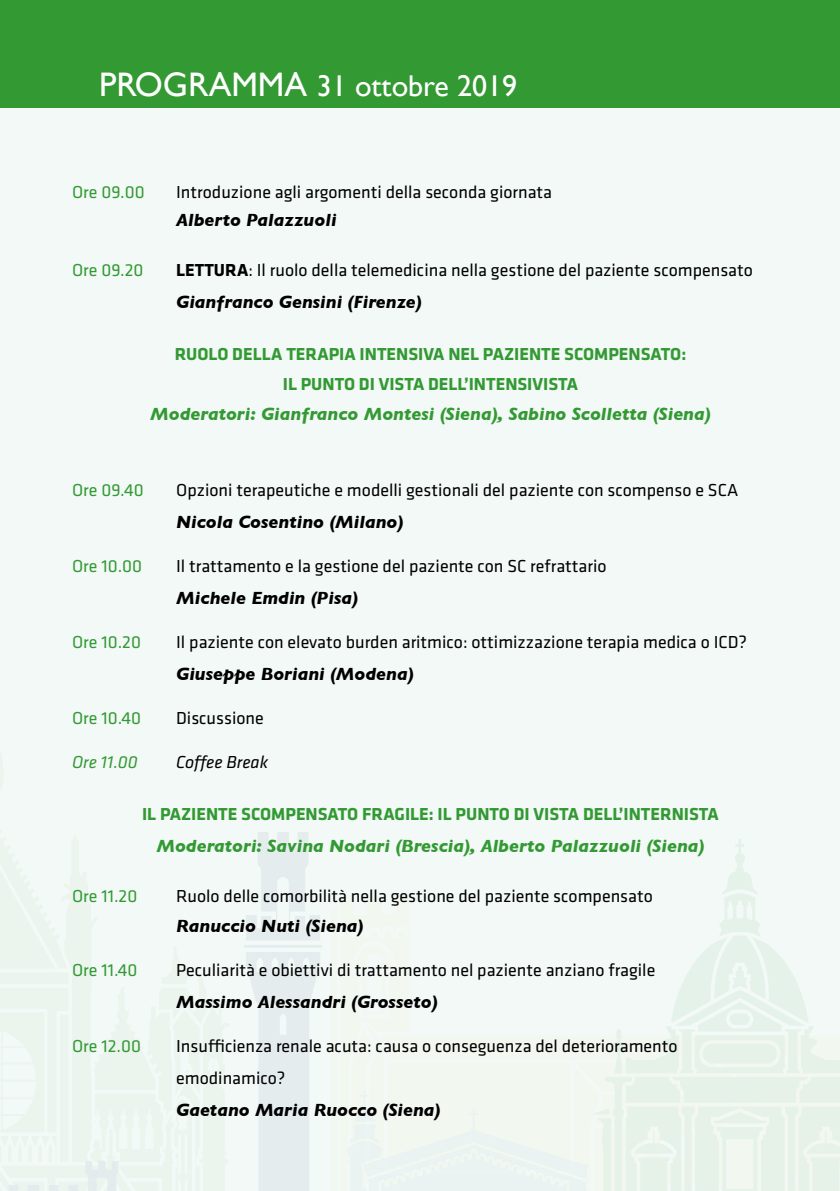
<style>
.page{position:relative;width:840px;height:1191px;background:#fff}
.page>*{position:absolute;margin:0;border:0;box-sizing:border-box;transform-origin:0 0}
.t1{font:30px "Gill Sans";color:#fff}
.t2{font:18px/32px "Klavika";color:#000}
.t3{font:italic 700 18px "Gill Sans";color:#000}
.t4{font:700 18px/30px "Klavika";color:#393;text-align:center}
.t5{font:italic 700 18px "Gill Sans";color:#393}
.t6{font:18px "Klavika";color:#393}
.t7{font:italic 18px "Klavika";color:#000}
.t8{font:italic 18px "Klavika";color:#393}
.s1{font-size:34px}
.s2{font-weight:700}
</style>
<div class="page">
<div style="left:0;top:108px;width:839px;height:1083px;background:#f2f9f6"></div>
<div style="left:0;top:0;width:839px;height:108px;background:#393"></div>
<svg style="left:594px;top:839px;width:245px;height:352px"></svg>
<svg style="left:9px;top:832px;width:312px;height:359px"></svg>
<h1 class="t1" style="left:99px;top:68px;width:419px"><span class="s1">PROGRAMMA</span> 31 ottobre 2019</h1>
<p class="t6" style="left:72px;top:180px;width:74px">Ore 09.00</p>
<p class="t2" style="left:176px;top:175px;width:377px">Introduzione agli argomenti della seconda giornata</p>
<p class="t3" style="left:176px;top:209px;width:162px">Alberto Palazzuoli</p>
<p class="t6" style="left:72px;top:258px;width:73px">Ore 09.20</p>
<p class="t2" style="left:176px;top:253px;width:578px"><span class="s2">LETTURA</span>: Il ruolo della telemedicina nella gestione del paziente scompensato</p>
<p class="t3" style="left:176px;top:291px;width:247px">Gianfranco Gensini (Firenze)</p>
<p class="t4" style="left:175px;top:338px;width:513px">RUOLO DELLA TERAPIA INTENSIVA NEL PAZIENTE SCOMPENSATO:<br>IL PUNTO DI VISTA DELL’INTENSIVISTA</p>
<p class="t5" style="left:150px;top:403px;width:561px">Moderatori: Gianfranco Montesi (Siena), Sabino Scolletta (Siena)</p>
<p class="t6" style="left:72px;top:478px;width:73px">Ore 09.40</p>
<p class="t2" style="left:176px;top:473px;width:563px">Opzioni terapeutiche e modelli gestionali del paziente con scompenso e SCA</p>
<p class="t3" style="left:176px;top:511px;width:228px">Nicola Cosentino (Milano)</p>
<p class="t6" style="left:72px;top:554px;width:72px">Ore 10.00</p>
<p class="t2" style="left:176px;top:549px;width:431px">Il trattamento e la gestione del paziente con SC refrattario</p>
<p class="t3" style="left:176px;top:587px;width:183px">Michele Emdin (Pisa)</p>
<p class="t6" style="left:72px;top:630px;width:70px">Ore 10.20</p>
<p class="t2" style="left:176px;top:625px;width:572px">Il paziente con elevato burden aritmico: ottimizzazione terapia medica o ICD?</p>
<p class="t3" style="left:176px;top:663px;width:239px">Giuseppe Boriani (Modena)</p>
<p class="t6" style="left:72px;top:706px;width:70px">Ore 10.40</p>
<p class="t2" style="left:176px;top:701px;width:89px">Discussione</p>
<p class="t8" style="left:72px;top:750px;width:67px">Ore 11.00</p>
<p class="t7" style="left:176px;top:750px;width:94px">Coffee Break</p>
<p class="t4" style="left:142px;top:798px;width:578px">IL PAZIENTE SCOMPENSATO FRAGILE: IL PUNTO DI VISTA DELL’INTERNISTA</p>
<p class="t5" style="left:156px;top:835px;width:549px">Moderatori: Savina Nodari (Brescia), Alberto Palazzuoli (Siena)</p>
<p class="t6" style="left:72px;top:884px;width:67px">Ore 11.20</p>
<p class="t2" style="left:176px;top:879px;width:478px">Ruolo delle comorbilità nella gestione del paziente scompensato</p>
<p class="t3" style="left:176px;top:915px;width:189px">Ranuccio Nuti (Siena)</p>
<p class="t6" style="left:72px;top:958px;width:67px">Ore 11.40</p>
<p class="t2" style="left:176px;top:953px;width:480px">Peculiarità e obiettivi di trattamento nel paziente anziano fragile</p>
<p class="t3" style="left:176px;top:991px;width:263px">Massimo Alessandri (Grosseto)</p>
<p class="t6" style="left:72px;top:1034px;width:70px">Ore 12.00</p>
<p class="t2" style="left:176px;top:1029px;width:502px">Insufficienza renale acuta: causa o conseguenza del deterioramento emodinamico?</p>
<p class="t3" style="left:176px;top:1099px;width:265px">Gaetano Maria Ruocco (Siena)</p>
</div>
